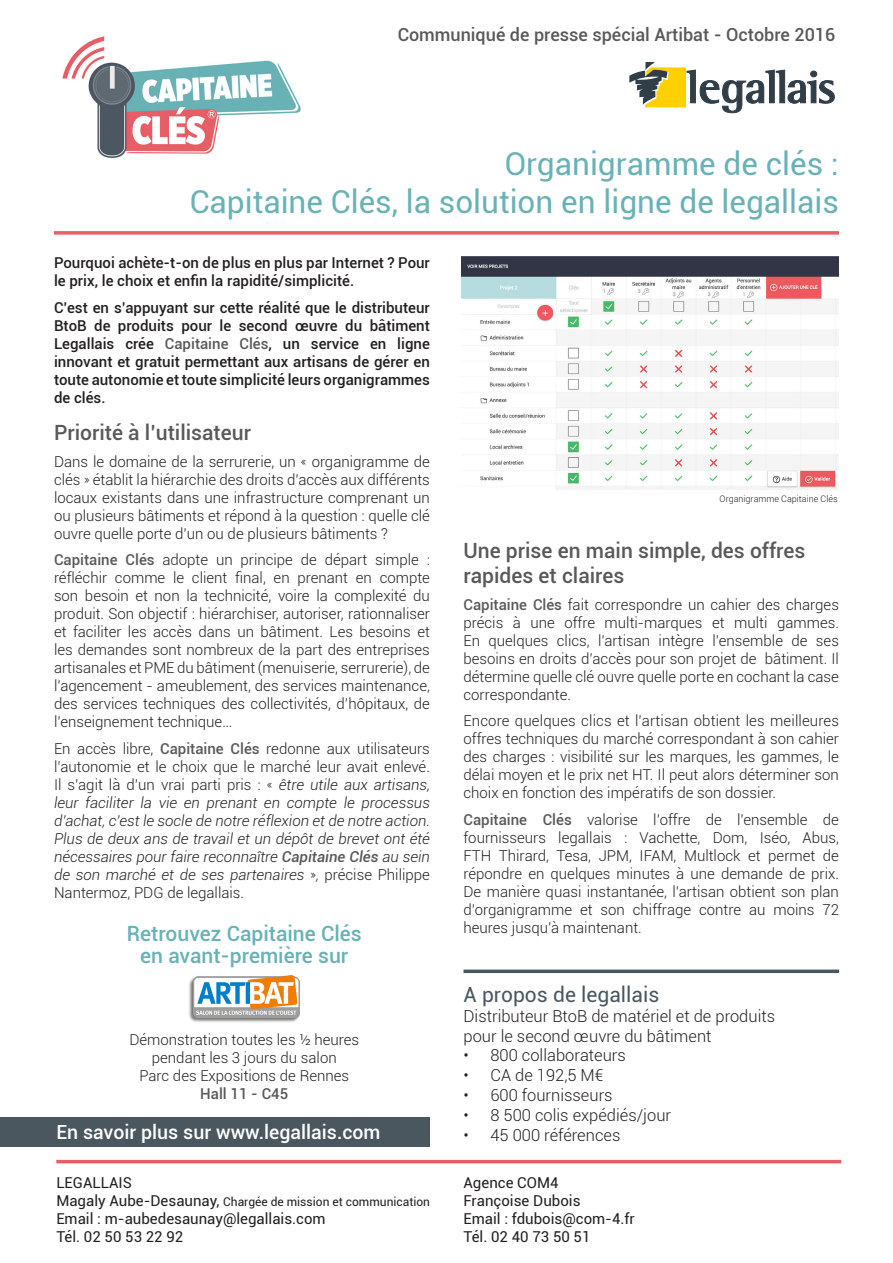
<style>
.page{position:relative;width:893px;height:1263px;background:#fff}
.page>*{position:absolute;margin:0;border:0;box-sizing:border-box;transform-origin:0 0}
.t1{font:31.5px "Roboto";color:#68b2b5}
.t2{font:500 21px/25.2px "Roboto";color:#595959}
.t3{font:500 21px "Roboto";color:#68b2b5}
.t4{font:21px "Roboto";color:#4a575f}
.t5{font:500 19.5px "Roboto";color:#fff}
.t6{font:500 18px "Roboto";color:#595959}
.t7{font:300 16.5px/19.8px "Roboto";color:#231f20}
.t8{font:300 15px/18px "Roboto";color:#231f20;text-align:justify}
.t9{font:italic 300 15px/18px "Roboto";color:#231f20;text-align:justify}
.t10{font:500 15px/18px "Roboto";color:#231f20}
.t11{font:15px "Roboto";color:#231f20}
.t12{font:500 15px "Roboto";color:#595959}
.t13{font:12px "Roboto";color:#231f20}
.t14{font:300 9px "Roboto";color:#231f20}
.s1{color:#595959}
.s2{font-family:"Futura"}
.s3{font-weight:500;color:#595959}
.s4{font-style:normal}
.s5{font-weight:500;font-style:normal;color:#595959}
.s6{font-family:"Futura";font-style:normal}
.s7{font-size:15px}
</style>
<div class="page">
<img style="left:62px;top:36px;width:239px;height:123px">
<svg style="left:54px;top:231px;width:785px;height:4px;background:#e97178"></svg>
<div style="left:0;top:1117px;width:430px;height:30px;background:#4a575f"></div>
<svg style="left:629px;top:62px;width:206px;height:51px"></svg>
<hr style="left:56px;top:1160px;width:785px;height:3px;background:#e75e66">
<svg style="left:463px;top:969px;width:376px;height:4px;background:#636f75"></svg>
<img style="left:462px;top:257px;width:377px;height:232px">
<img style="left:189px;top:975px;width:111px;height:47px">
<p class="t6" style="left:398px;top:22px;width:439px">Communiqué de presse spécial Artibat - Octobre 2016</p>
<p class="t1" style="left:505px;top:142px;width:336px">Organigramme de clés :</p>
<p class="t1" style="left:190px;top:180px;width:651px">Capitaine Clés, la solution en ligne de legallais</p>
<p class="t10" style="left:54px;top:253px;width:377px">Pourquoi achète-t-on de plus en plus par Internet ? Pour le prix, le choix et enfin la rapidité/simplicité.</p>
<p class="t10" style="left:54px;top:298px;width:377px;text-align:justify">C’est en s’appuyant sur cette réalité que le distributeur BtoB de produits pour le second œuvre du bâtiment Legallais crée <span class="s1">Capitaine Clés</span>, un service en ligne innovant et gratuit permettant aux artisans de gérer en toute autonomie et toute simplicité leurs organigrammes de clés.</p>
<p class="t2" style="left:54px;top:419px;width:199px">Priorité à l’utilisateur</p>
<p class="t8" style="left:54px;top:452px;width:377px">Dans le domaine de la serrurerie, un <span class="s2">«</span> organigramme de clés <span class="s2">»</span> établit la hiérarchie des droits d’accès aux différents locaux existants dans une infrastructure comprenant un ou plusieurs bâtiments et répond à la question : quelle clé ouvre quelle porte d’un ou de plusieurs bâtiments ?</p>
<p class="t8" style="left:54px;top:551px;width:377px"><span class="s3">Capitaine Clés</span> adopte un principe de départ simple : réfléchir comme le client final, en prenant en compte son besoin et non la technicité, voire la complexité du produit. Son objectif : hiérarchiser, autoriser, rationnaliser et faciliter les accès dans un bâtiment. Les besoins et les demandes sont nombreux de la part des entreprises artisanales et PME du bâtiment (menuiserie, serrurerie), de l’agencement - ameublement, des services maintenance, des services techniques des collectivités, d’hôpitaux, de l’enseignement technique…</p>
<p class="t9" style="left:54px;top:739px;width:377px"><span class="s4">En accès libre,</span> <span class="s5">Capitaine Clés</span> <span class="s4">redonne aux utilisateurs l’autonomie et le choix que le marché leur avait enlevé.<br>Il s’agit là d’un vrai parti pris :</span> <span class="s6">«</span> être utile aux artisans, leur faciliter la vie en prenant en compte le processus d’achat, c’est le socle de notre réflexion et de notre action.<br>Plus de deux ans de travail et un dépôt de brevet ont été nécessaires pour faire reconnaître <span class="s3">Capitaine Clés</span> au sein de son marché et de ses partenaires <span class="s6">»</span>, <span class="s4">précise Philippe Nantermoz, PDG de legallais.</span></p>
<p class="t14" style="left:720px;top:492px;width:119px">Organigramme Capitaine Clés</p>
<p class="t2" style="left:463px;top:537px;width:343px">Une prise en main simple, des offres rapides et claires</p>
<p class="t8" style="left:463px;top:595px;width:377px"><span class="s3">Capitaine Clés</span> fait correspondre un cahier des charges précis à une offre multi-marques et multi gammes.<br>En quelques clics, l’artisan intègre l’ensemble de ses besoins en droits d’accès pour son projet de bâtiment. Il détermine quelle clé ouvre quelle porte en cochant la case correspondante.</p>
<p class="t8" style="left:463px;top:711px;width:377px">Encore quelques clics et l’artisan obtient les meilleures offres techniques du marché correspondant à son cahier des charges : visibilité sur les marques, les gammes, le délai moyen et le prix net HT. Il peut alors déterminer son choix en fonction des impératifs de son dossier.</p>
<p class="t8" style="left:463px;top:810px;width:377px"><span class="s3">Capitaine Clés</span> valorise l’offre de l’ensemble de fournisseurs legallais : Vachette, Dom, Iséo, Abus, FTH Thirard, Tesa, JPM, IFAM, Multlock et permet de répondre en quelques minutes à une demande de prix.<br>De manière quasi instantanée, l’artisan obtient son plan d’organigramme et son chiffrage contre au moins 72 heures jusqu’à maintenant.</p>
<p class="t3" style="left:127px;top:918px;width:236px">Retrouvez Capitaine Clés</p>
<p class="t3" style="left:140px;top:941px;width:210px">en avant-première sur</p>
<p class="t4" style="left:463px;top:980px;width:197px">A propos de legallais</p>
<p class="t7" style="left:463px;top:1005px;width:313px">Distributeur BtoB de matériel et de produits pour le second œuvre du bâtiment</p>
<p class="t7" style="left:463px;top:1045px;width:164px">• 800 collaborateurs</p>
<p class="t7" style="left:463px;top:1065px;width:141px">• CA de 192,5 M€</p>
<p class="t7" style="left:463px;top:1084px;width:151px">• 600 fournisseurs</p>
<p class="t7" style="left:463px;top:1104px;width:209px">• 8 500 colis expédiés/jour</p>
<p class="t8" style="left:129px;top:1030px;width:231px;text-align:center">Démonstration toutes les ½ heures pendant les 3 jours du salon</p>
<p class="t8" style="left:139px;top:1066px;width:211px">Parc des Expositions de Rennes</p>
<p class="t12" style="left:200px;top:1083px;width:89px">Hall 11 - C45</p>
<p class="t5" style="left:56px;top:1119px;width:326px">En savoir plus sur www.legallais.com</p>
<p class="t7" style="left:463px;top:1124px;width:158px">• 45 000 références</p>
<p class="t11" style="left:56px;top:1172px;width:77px">LEGALLAIS</p>
<p class="t13" style="left:56px;top:1193px;width:375px"><span class="s7">Magaly Aube-Desaunay,</span> Chargée de mission et communication</p>
<p class="t11" style="left:56px;top:1208px;width:271px">Email : m-aubedesaunay@legallais.com</p>
<p class="t11" style="left:56px;top:1226px;width:129px">Tél. 02 50 53 22 92</p>
<p class="t11" style="left:463px;top:1172px;width:96px">Agence COM4</p>
<p class="t11" style="left:463px;top:1190px;width:119px">Françoise Dubois</p>
<p class="t11" style="left:463px;top:1208px;width:173px">Email : fdubois@com-4.fr</p>
<p class="t11" style="left:463px;top:1226px;width:129px">Tél. 02 40 73 50 51</p>
</div>
